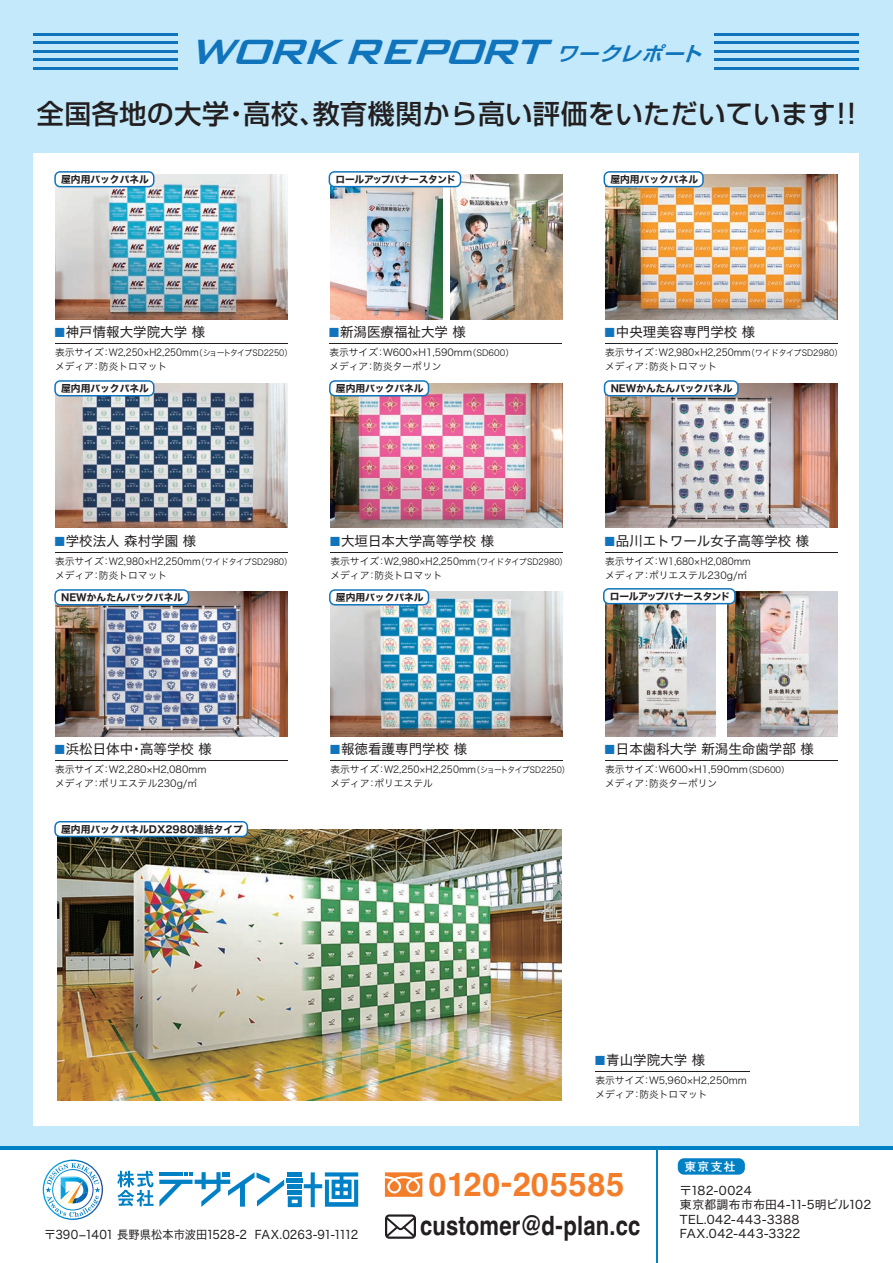
<style>
.page{position:relative;width:893px;height:1263px;background:#fff}
.page>*{position:absolute;margin:0;border:0;box-sizing:border-box;transform-origin:0 0}
.t1{font:italic 500 46.95px "Bank Gothic BT";color:#1074bc;scale:1.06 1}
.t2{font:700 32.7px "Helvetica";letter-spacing:.02em;color:#f47d2a}
.t3{font:500 27px "Shin Go";letter-spacing:.02em;color:#231f20}
.t4{font:700 26.7px "Helvetica";letter-spacing:.01em;color:#231f20;scale:.83 1}
.t5{font:italic 700 19.5px "Shin Go Pro De";color:#1074bc;scale:1.05 1}
.t6{font:13.5px "Hiragino Sans W4";color:#231f20}
.t7{font:11.85px/14.4px "Hiragino Sans W4";letter-spacing:.015em;color:#231f20}
.t8{font:11.85px "Hiragino Sans W4";letter-spacing:.015em;color:#231f20;scale:.95 1}
.t9{font:500 11.7px "Gothic MB101";color:#fff}
.t10{font:9.75px/13.5px "Hiragino Sans W3";color:#231f20}
.t11{font:9.75px "Hiragino Sans W7";color:#231f20}
.t12{font:9.75px "Hiragino Sans W7";letter-spacing:-.02em;color:#231f20}
.s1{font-size:12px;color:#1074bc}
.s2{font-size:8.55px}
</style>
<div class="page">
<div style="left:0;top:0;width:893px;height:1147px;background:#c3e9fa"></div>
<div style="left:34px;top:153px;width:825px;height:973px;background:#fff"></div>
<hr style="left:1px;top:1147px;width:892px;height:3px;background:#0080c5">
<img style="left:55px;top:174px;width:233px;height:145px">
<img style="left:605px;top:174px;width:233px;height:145px">
<img style="left:55px;top:383px;width:233px;height:145px">
<img style="left:330px;top:383px;width:233px;height:145px">
<img style="left:605px;top:383px;width:233px;height:145px">
<img style="left:55px;top:592px;width:233px;height:144px">
<img style="left:330px;top:592px;width:233px;height:144px">
<img style="left:330px;top:187px;width:112px;height:132px">
<img style="left:451px;top:174px;width:112px;height:145px">
<img style="left:605px;top:604px;width:110px;height:132px">
<img style="left:728px;top:592px;width:110px;height:144px">
<img style="left:57px;top:829px;width:505px;height:272px">
<hr style="left:34px;top:33px;width:144px;height:2px;background:#1074bc">
<hr style="left:34px;top:42px;width:144px;height:2px;background:#1074bc">
<hr style="left:34px;top:50px;width:144px;height:2px;background:#1074bc">
<hr style="left:34px;top:59px;width:144px;height:2px;background:#1074bc">
<hr style="left:34px;top:67px;width:144px;height:2px;background:#1074bc">
<hr style="left:715px;top:33px;width:144px;height:2px;background:#1074bc">
<hr style="left:715px;top:42px;width:144px;height:2px;background:#1074bc">
<hr style="left:715px;top:50px;width:144px;height:2px;background:#1074bc">
<hr style="left:715px;top:59px;width:144px;height:2px;background:#1074bc">
<hr style="left:715px;top:67px;width:144px;height:2px;background:#1074bc">
<hr style="left:55px;top:343px;width:233px;height:1px;background:#231f20">
<hr style="left:605px;top:343px;width:233px;height:1px;background:#231f20">
<hr style="left:55px;top:552px;width:233px;height:1px;background:#231f20">
<hr style="left:330px;top:552px;width:233px;height:1px;background:#231f20">
<hr style="left:605px;top:552px;width:233px;height:1px;background:#231f20">
<hr style="left:55px;top:760px;width:233px;height:1px;background:#231f20">
<hr style="left:330px;top:760px;width:233px;height:1px;background:#231f20">
<hr style="left:605px;top:760px;width:233px;height:1px;background:#231f20">
<hr style="left:595px;top:1071px;width:155px;height:1px;background:#231f20">
<svg style="left:54px;top:171px;width:100px;height:16px"></svg>
<svg style="left:54px;top:821px;width:194px;height:16px"></svg>
<svg style="left:54px;top:380px;width:100px;height:16px"></svg>
<svg style="left:329px;top:380px;width:100px;height:16px"></svg>
<svg style="left:329px;top:589px;width:100px;height:16px"></svg>
<svg style="left:604px;top:380px;width:135px;height:16px"></svg>
<svg style="left:54px;top:589px;width:135px;height:16px"></svg>
<svg style="left:604px;top:171px;width:100px;height:16px"></svg>
<svg style="left:329px;top:171px;width:132px;height:16px"></svg>
<hr style="left:329px;top:343px;width:233px;height:1px;background:#231f20">
<svg style="left:603px;top:588px;width:133px;height:16px"></svg>
<svg style="left:385px;top:1172px;width:37px;height:25px"></svg>
<div style="left:408px;top:1181px;width:10px;height:10px;background:#f47d2a;border-radius:50%"></div>
<svg style="left:385px;top:1214px;width:31px;height:25px"></svg>
<div style="left:678px;top:1158px;width:67px;height:16px;background:#0080c5;border-radius:6px"></div>
<hr style="left:656px;top:1150px;width:2px;height:113px;background:#0080c5">
<svg style="left:43px;top:1159px;width:60px;height:61px"></svg>
<img style="left:61px;top:1181px;width:22px;height:22px">
<svg style="left:117px;top:1171px;width:241px;height:36px"></svg>
<h1 class="t1" style="left:188px;top:26px;width:354px">WORKREPORT</h1>
<h3 class="t5" style="left:556px;top:38px;width:148px">ワークレポート</h3>
<h3 class="t3" style="left:37px;top:96px;width:821px">全国各地の大学・高校、教育機関から高い評価をいただいています!!</h3>
<p class="t11" style="left:61px;top:172px;width:89px">屋内用バックパネル</p>
<p class="t12" style="left:335px;top:172px;width:122px">ロールアップバナースタンド</p>
<p class="t11" style="left:610px;top:172px;width:89px">屋内用バックパネル</p>
<h3 class="t6" style="left:54px;top:320px;width:153px"><span class="s1">■</span>神戸情報大学院大学 様</h3>
<p class="t10" style="left:55px;top:345px;width:239px">表示サイズ：W2,250×H2,250mm<span class="s2">（ショートタイプSD2250）</span>メディア：防炎トロマット</p>
<h3 class="t6" style="left:328px;top:320px;width:139px"><span class="s1">■</span>新潟医療福祉大学 様</h3>
<p class="t10" style="left:329px;top:345px;width:186px">表示サイズ：W600×H1,590mm<span class="s2">（SD600）</span>メディア：防炎ターポリン</p>
<h3 class="t6" style="left:604px;top:320px;width:153px"><span class="s1">■</span>中央理美容専門学校 様</h3>
<p class="t10" style="left:605px;top:345px;width:239px">表示サイズ：W2,980×H2,250mm<span class="s2">（ワイドタイプSD2980）</span>メディア：防炎トロマット</p>
<p class="t11" style="left:61px;top:381px;width:89px">屋内用バックパネル</p>
<p class="t11" style="left:336px;top:381px;width:89px">屋内用バックパネル</p>
<p class="t11" style="left:611px;top:381px;width:124px">NEWかんたんバックパネル</p>
<h3 class="t6" style="left:54px;top:529px;width:144px"><span class="s1">■</span>学校法人 森村学園 様</h3>
<p class="t10" style="left:55px;top:554px;width:239px">表示サイズ：W2,980×H2,250mm<span class="s2">（ワイドタイプSD2980）</span>メディア：防炎トロマット</p>
<p class="t11" style="left:61px;top:590px;width:124px">NEWかんたんバックパネル</p>
<h3 class="t6" style="left:329px;top:529px;width:166px"><span class="s1">■</span>大垣日本大学高等学校 様</h3>
<p class="t10" style="left:330px;top:554px;width:239px">表示サイズ：W2,980×H2,250mm<span class="s2">（ワイドタイプSD2980）</span>メディア：防炎トロマット</p>
<p class="t11" style="left:336px;top:590px;width:89px">屋内用バックパネル</p>
<h3 class="t6" style="left:604px;top:529px;width:207px"><span class="s1">■</span>品川エトワール女子高等学校 様</h3>
<p class="t10" style="left:605px;top:554px;width:147px">表示サイズ：W1,680×H2,080mmメディア：ポリエステル230g/㎡</p>
<p class="t12" style="left:610px;top:589px;width:122px">ロールアップバナースタンド</p>
<h3 class="t6" style="left:54px;top:737px;width:160px"><span class="s1">■</span>浜松日体中・高等学校 様</h3>
<p class="t10" style="left:55px;top:762px;width:153px">表示サイズ：W2,280×H2,080mmメディア：ポリエステル230g/㎡</p>
<p class="t11" style="left:61px;top:821px;width:183px">屋内用バックパネルDX2980連結タイプ</p>
<h3 class="t6" style="left:329px;top:737px;width:139px"><span class="s1">■</span>報徳看護専門学校 様</h3>
<p class="t10" style="left:330px;top:762px;width:241px">表示サイズ：W2,250×H2,250mm<span class="s2">（ショートタイプSD2250）</span>メディア：ポリエステル</p>
<h3 class="t6" style="left:604px;top:737px;width:211px"><span class="s1">■</span>日本歯科大学 新潟生命歯学部 様</h3>
<p class="t10" style="left:605px;top:762px;width:186px">表示サイズ：W600×H1,590mm<span class="s2">（SD600）</span>メディア：防炎ターポリン</p>
<h3 class="t6" style="left:594px;top:1048px;width:112px"><span class="s1">■</span>青山学院大学 様</h3>
<p class="t10" style="left:595px;top:1073px;width:153px">表示サイズ：W5,960×H2,250mmメディア：防炎トロマット</p>
<p class="t9" style="left:684px;top:1158px;width:53px">東京支社</p>
<h2 class="t2" style="left:428px;top:1171px;width:198px">0120-205585</h2>
<h3 class="t4" style="left:420px;top:1214px;width:267px">customer@d-plan.cc</h3>
<p class="t7" style="left:680px;top:1182px;width:193px">〒182-0024<br>東京都調布市布田4-11-5明ビル102<br>TEL.042-443-3388</p>
<p class="t8" style="left:45px;top:1224px;width:332px">〒390-1401 長野県松本市波田1528-2 FAX.0263-91-1112</p>
<p class="t7" style="left:680px;top:1225px;width:122px">FAX.042-443-3322</p>
</div>
